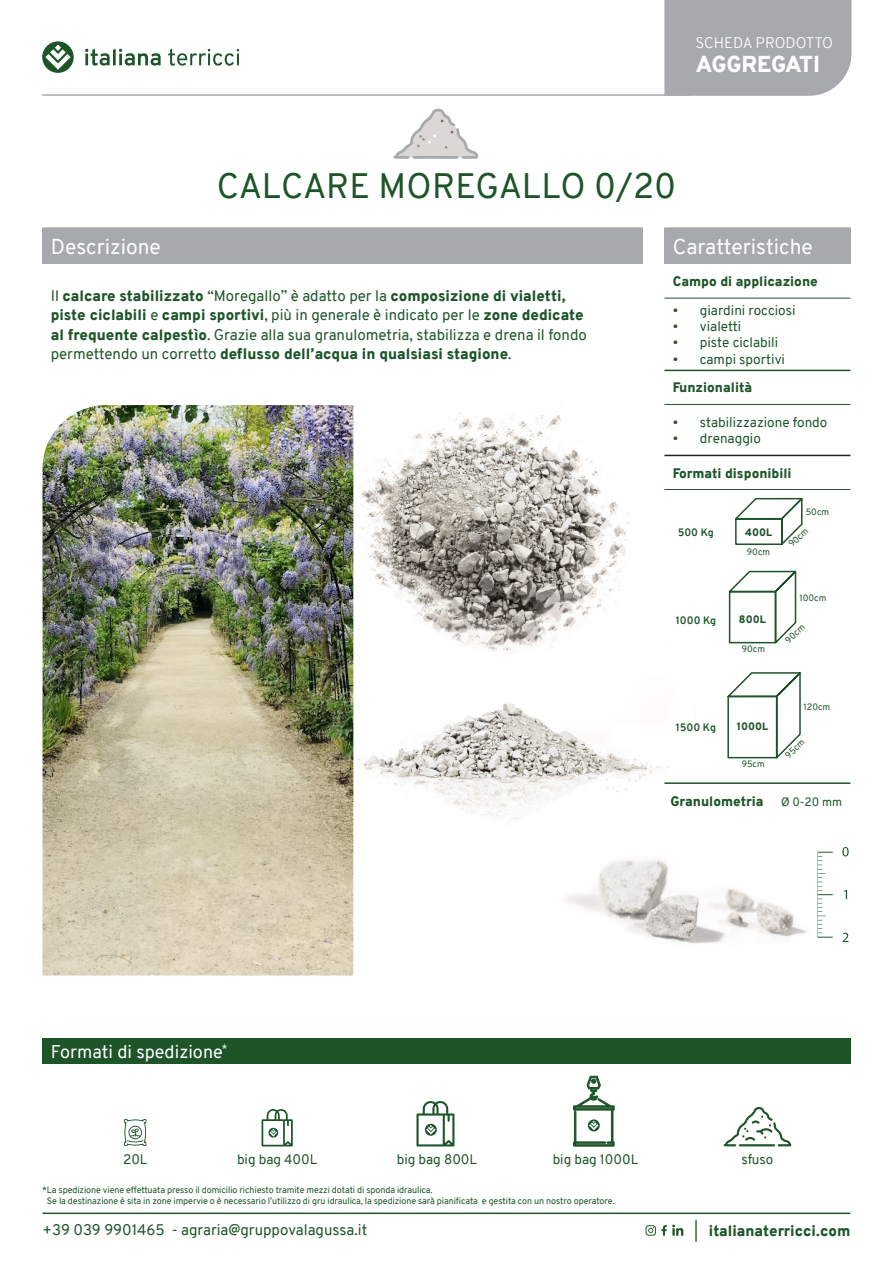
<style>
.page{position:relative;width:893px;height:1263px;background:#fff}
.page>*{position:absolute;margin:0;border:0;box-sizing:border-box;transform-origin:0 0}
.t1{font:34.5px "Overpass";letter-spacing:-.005em;color:#1d5529}
.t2{font:900 22.5px "Overpass";letter-spacing:-.01em;color:#fff}
.t3{font:21px "Overpass";color:#fff}
.t4{font:18px "Overpass";color:#fff}
.t5{font:900 15px/19.5px "Overpass";color:#1d5529}
.t6{font:15px "Overpass";color:#1d5529}
.t7{font:300 15px "Overpass";color:#fff}
.t8{font:13.5px "Overpass";color:#1d5529}
.t9{font:900 13.5px "Overpass";color:#1d5529}
.t10{font:11.85px "Overpass";color:#1d5529}
.t11{font:700 10.5px "Overpass";color:#1d5529}
.t12{font:900 10.5px "Overpass";color:#1d5529}
.t13{font:9px/10.8px "Overpass";letter-spacing:-.01em;color:#1d5529}
.s1{font-weight:400}
</style>
<div class="page">
<div style="left:664px;top:0;width:187px;height:96px;background:#a8a9ad"></div>
<img style="left:353px;top:689px;width:315px;height:143px">
<div style="left:42px;top:229px;width:600px;height:35px;background:#a8a9ad"></div>
<hr style="left:42px;top:227px;width:600px;height:3px;background:#a8a9ad">
<img style="left:353px;top:405px;width:277px;height:284px">
<div style="left:664px;top:229px;width:186px;height:35px;background:#a8a9ad"></div>
<hr style="left:664px;top:227px;width:186px;height:3px;background:#a8a9ad">
<hr style="left:664px;top:370px;width:186px;height:1px;background:#1d5529">
<hr style="left:664px;top:782px;width:186px;height:2px;background:#1d5529">
<hr style="left:664px;top:298px;width:186px;height:1px;background:#1d5529">
<hr style="left:664px;top:404px;width:186px;height:1px;background:#1d5529">
<hr style="left:664px;top:489px;width:186px;height:1px;background:#1d5529">
<hr style="left:664px;top:455px;width:186px;height:1px;background:#231f20">
<img style="left:566px;top:851px;width:254px;height:92px">
<img style="left:43px;top:405px;width:310px;height:570px">
<svg style="left:393px;top:109px;width:85px;height:50px"></svg>
<svg style="left:844px;top:890px;width:3px;height:9px"></svg>
<svg style="left:843px;top:933px;width:5px;height:9px"></svg>
<svg style="left:842px;top:847px;width:7px;height:9px"></svg>
<svg style="left:817px;top:852px;width:16px;height:86px"></svg>
<svg style="left:735px;top:497px;width:68px;height:48px"></svg>
<svg style="left:728px;top:570px;width:69px;height:74px"></svg>
<svg style="left:727px;top:672px;width:74px;height:87px"></svg>
<svg style="left:645px;top:1224px;width:38px;height:12px"></svg>
<svg style="left:42px;top:41px;width:32px;height:32px"></svg>
<svg style="left:85px;top:49px;width:76px;height:17px"></svg>
<svg style="left:168px;top:49px;width:71px;height:17px"></svg>
<hr style="left:42px;top:94px;width:648px;height:2px;background:#a8a9ad">
<hr style="left:43px;top:1212px;width:807px;height:2px;background:#1d5529">
<div style="left:42px;top:1038px;width:808px;height:26px;background:#1d5529"></div>
<svg style="left:723px;top:1107px;width:68px;height:39px"></svg>
<svg style="left:416px;top:1101px;width:38px;height:45px"></svg>
<svg style="left:573px;top:1075px;width:42px;height:72px"></svg>
<svg style="left:262px;top:1109px;width:31px;height:37px"></svg>
<svg style="left:124px;top:1119px;width:23px;height:27px"></svg>
<p class="t7" style="left:695px;top:32px;width:139px">SCHEDA PRODOTTO</p>
<p class="t2" style="left:696px;top:48px;width:126px">AGGREGATI</p>
<p class="t1" style="left:217px;top:161px;width:461px">CALCARE MOREGALLO 0/20</p>
<p class="t3" style="left:51px;top:232px;width:112px">Descrizione</p>
<p class="t5" style="left:51px;top:286px;width:537px"><span class="s1">Il</span> calcare stabilizzato <span class="s1">“Moregallo” è adatto per la</span> composizione di vialetti, piste ciclabili <span class="s1">e</span> campi sportivi<span class="s1">, più in generale è indicato per le</span> zone dedicate al frequente calpestìo<span class="s1">. Grazie alla sua granulometria, stabilizza e drena il fondo permettendo un corretto</span> deflusso dell’acqua in qualsiasi stagione<span class="s1">.</span></p>
<p class="t3" style="left:673px;top:232px;width:141px">Caratteristiche</p>
<p class="t9" style="left:673px;top:272px;width:146px">Campo di applicazione</p>
<p class="t8" style="left:673px;top:301px;width:124px">• giardini rocciosi</p>
<p class="t8" style="left:673px;top:317px;width:70px">• vialetti</p>
<p class="t8" style="left:673px;top:333px;width:107px">• piste ciclabili</p>
<p class="t8" style="left:673px;top:349px;width:114px">• campi sportivi</p>
<p class="t9" style="left:673px;top:378px;width:81px">Funzionalità</p>
<p class="t8" style="left:673px;top:413px;width:156px">• stabilizzazione fondo</p>
<p class="t8" style="left:673px;top:429px;width:89px">• drenaggio</p>
<p class="t9" style="left:673px;top:463px;width:120px">Formati disponibili</p>
<p class="t11" style="left:678px;top:525px;width:37px">500 Kg</p>
<p class="t12" style="left:745px;top:525px;width:28px">400L</p>
<p class="t13" style="left:747px;top:546px;width:25px">90cm</p>
<p class="t13" style="left:806px;top:507px;width:25px">50cm</p>
<p class="t13" style="left:786px;top:541px;width:25px;rotate:-44deg">90cm</p>
<p class="t11" style="left:676px;top:612px;width:42px">1000 Kg</p>
<p class="t12" style="left:739px;top:612px;width:28px">800L</p>
<p class="t13" style="left:799px;top:593px;width:28px">100cm</p>
<p class="t13" style="left:783px;top:637px;width:25px;rotate:-44deg">90cm</p>
<p class="t13" style="left:742px;top:643px;width:25px">90cm</p>
<p class="t11" style="left:676px;top:720px;width:42px">1500 Kg</p>
<p class="t12" style="left:737px;top:719px;width:33px">1000L</p>
<p class="t13" style="left:803px;top:701px;width:28px">120cm</p>
<p class="t13" style="left:783px;top:752px;width:25px;rotate:-44deg">95cm</p>
<p class="t13" style="left:742px;top:758px;width:25px">95cm</p>
<p class="t9" style="left:670px;top:792px;width:95px">Granulometria</p>
<p class="t10" style="left:781px;top:793px;width:63px">Ø 0-20 mm</p>
<p class="t4" style="left:51px;top:1039px;width:178px">Formati di spedizione<sup>*</sup></p>
<p class="t8" style="left:123px;top:1149px;width:26px">20L</p>
<p class="t8" style="left:237px;top:1149px;width:82px">big bag 400L</p>
<p class="t8" style="left:397px;top:1149px;width:82px">big bag 800L</p>
<p class="t8" style="left:553px;top:1149px;width:87px">big bag 1000L</p>
<p class="t8" style="left:741px;top:1149px;width:33px">sfuso</p>
<p class="t13" style="left:47px;top:1184px;width:569px;text-indent:-5px">*La spedizione viene effettuata presso il domicilio richiesto tramite mezzi dotati di sponda idraulica.<br>Se la destinazione è sita in zone impervie o è necessario l’utilizzo di gru idraulica, la spedizione sarà pianificata e gestita con un nostro operatore.</p>
<p class="t6" style="left:43px;top:1219px;width:326px">+39 039 9901465 - agraria@gruppovalagussa.it</p>
<p class="t5" style="left:694px;top:1221px;width:158px"><span class="s1">|</span> italianaterricci.com</p>
</div>
